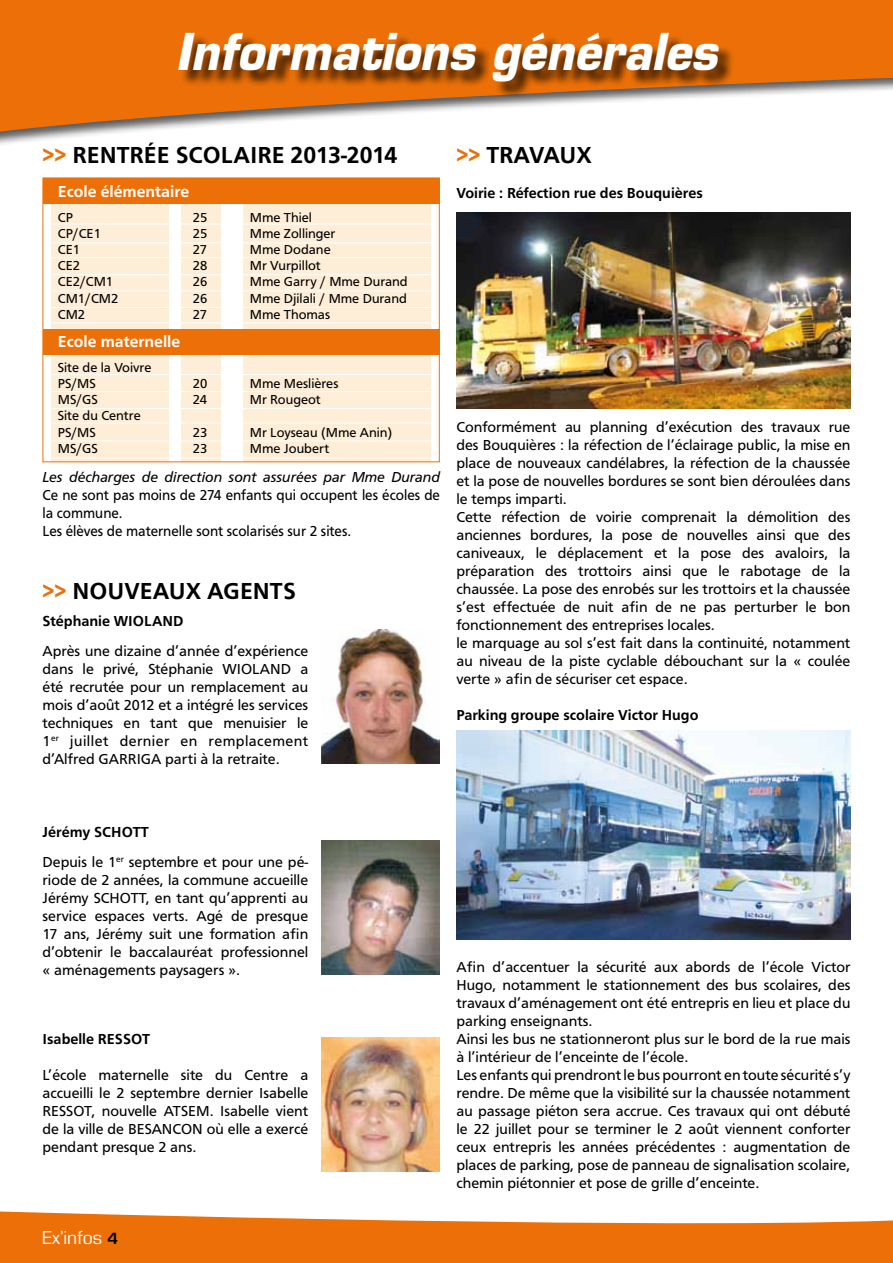
<style>
.page{position:relative;width:893px;height:1263px;background:#fff}
.page>*{position:absolute;margin:0;border:0;box-sizing:border-box;transform-origin:0 0}
.t1{font:italic 700 49.5px "Eurostile";color:#fff;scale:.93 1}
.t2{font:500 24px "Frutus T";color:#000}
.t3{font:19.5px "Eurostile Roman DTC";color:#fff}
.t4{font:500 16.5px "Frutus T";color:#fff}
.t5{font:15px/18px "Frutus T";color:#000;text-align:justify}
.t6{font:15px/18px "Frutus T";color:#000;scale:.95 1}
.t7{font:500 15px "Frutus T";color:#000}
.t8{font:italic 15px "Frutus T";color:#000}
.t9{font:13.5px/16.2px "Frutus T";color:#000}
.s1{color:#ec7007}
.s2{font-weight:500}
.s3{font-family:"Eurostile";font-weight:600;font-size:15px;color:#000}
</style>
<div class="page">
<div style="left:51px;top:181px;width:117px;height:281px;background:#feeed8"></div>
<div style="left:181px;top:181px;width:39px;height:281px;background:#feeed8"></div>
<div style="left:243px;top:181px;width:188px;height:281px;background:#feeed8"></div>
<svg style="left:0;top:0;width:893px;height:145px;fill:#ec7007"></svg>
<svg style="left:0;top:1211px;width:893px;height:52px;fill:#ec7007"></svg>
<div style="left:179px;top:34px;width:557px;height:65px;background:#000;opacity:.75"></div>
<div style="left:43px;top:178px;width:396px;height:26px;background:#ec7007"></div>
<div style="left:43px;top:330px;width:396px;height:25px;background:#ec7007"></div>
<hr style="left:52px;top:224px;width:383px;height:1px;background:#fff">
<hr style="left:52px;top:242px;width:383px;height:1px;background:#fff">
<hr style="left:52px;top:274px;width:383px;height:1px;background:#fff">
<hr style="left:52px;top:257px;width:382px;height:1px;background:#fff">
<hr style="left:52px;top:291px;width:383px;height:1px;background:#fff">
<hr style="left:52px;top:307px;width:383px;height:1px;background:#fff">
<hr style="left:52px;top:322px;width:383px;height:1px;background:#fff">
<hr style="left:52px;top:374px;width:383px;height:1px;background:#fff">
<hr style="left:52px;top:391px;width:383px;height:1px;background:#fff">
<hr style="left:52px;top:408px;width:383px;height:1px;background:#fff">
<hr style="left:52px;top:423px;width:383px;height:1px;background:#fff">
<hr style="left:52px;top:441px;width:383px;height:1px;background:#fff">
<hr style="left:52px;top:458px;width:383px;height:1px;background:#fff">
<img style="left:321px;top:629px;width:118px;height:134px">
<img style="left:321px;top:1037px;width:118px;height:134px">
<img style="left:321px;top:841px;width:118px;height:134px">
<img style="left:456px;top:730px;width:394px;height:210px">
<img style="left:456px;top:213px;width:394px;height:195px">
<h1 class="t1" style="left:176px;top:21px;width:584px">Informations générales</h1>
<h2 class="t2" style="left:43px;top:141px;width:89px"><span class="s1">&gt;&gt;</span> rentrée</h2>
<h2 class="t2" style="left:176px;top:141px;width:16px">sco</h2>
<h2 class="t2" style="left:221px;top:141px;width:27px">laire</h2>
<h2 class="t2" style="left:291px;top:141px;width:108px">2013-2014</h2>
<p class="t4" style="left:58px;top:182px;width:133px">Ecole élémentaire</p>
<p class="t9" style="left:58px;top:209px;width:17px">CP</p>
<p class="t9" style="left:193px;top:209px;width:16px">25</p>
<p class="t9" style="left:250px;top:209px;width:64px">Mme Thiel</p>
<p class="t9" style="left:58px;top:225px;width:45px">CP/CE1</p>
<p class="t9" style="left:193px;top:225px;width:16px">25</p>
<p class="t9" style="left:250px;top:225px;width:87px">Mme Zollinger</p>
<p class="t9" style="left:58px;top:241px;width:24px">CE1</p>
<p class="t9" style="left:193px;top:241px;width:16px">27</p>
<p class="t9" style="left:250px;top:241px;width:82px">Mme Dodane</p>
<p class="t9" style="left:58px;top:257px;width:24px">CE2</p>
<p class="t9" style="left:193px;top:257px;width:16px">28</p>
<p class="t9" style="left:250px;top:257px;width:72px">Mr Vurpillot</p>
<p class="t9" style="left:58px;top:273px;width:57px">CE2/CM1</p>
<p class="t9" style="left:193px;top:273px;width:16px">26</p>
<p class="t9" style="left:250px;top:273px;width:159px">Mme Garry / Mme Durand</p>
<p class="t9" style="left:58px;top:290px;width:62px">CM1/CM2</p>
<p class="t9" style="left:193px;top:290px;width:16px">26</p>
<p class="t9" style="left:250px;top:290px;width:159px">Mme Djilali / Mme Durand</p>
<p class="t9" style="left:58px;top:306px;width:29px">CM2</p>
<p class="t9" style="left:193px;top:306px;width:16px">27</p>
<p class="t9" style="left:250px;top:306px;width:82px">Mme Thomas</p>
<p class="t4" style="left:58px;top:332px;width:124px">Ecole maternelle</p>
<p class="t9" style="left:58px;top:359px;width:95px">Site de la Voivre<br>PS/MS</p>
<p class="t9" style="left:193px;top:375px;width:16px">20</p>
<p class="t9" style="left:250px;top:375px;width:90px">Mme Meslières</p>
<p class="t9" style="left:58px;top:391px;width:42px">MS/GS</p>
<p class="t9" style="left:193px;top:391px;width:16px">24</p>
<p class="t9" style="left:250px;top:391px;width:73px">Mr Rougeot</p>
<p class="t9" style="left:58px;top:407px;width:84px">Site du Centre<br>PS/MS</p>
<p class="t9" style="left:193px;top:424px;width:16px">23</p>
<p class="t9" style="left:250px;top:424px;width:144px">Mr Loyseau (Mme Anin)</p>
<p class="t9" style="left:58px;top:440px;width:42px">MS/GS</p>
<p class="t9" style="left:193px;top:440px;width:16px">23</p>
<p class="t9" style="left:250px;top:440px;width:81px">Mme Joubert</p>
<p class="t8" style="left:43px;top:468px;width:399px">Les décharges de direction sont assurées par Mme Durand</p>
<p class="t6" style="left:43px;top:486px;width:420px">Ce ne sont pas moins de 274 enfants qui occupent les écoles de la commune.<br>Les élèves de maternelle sont scolarisés sur 2 sites.</p>
<h2 class="t2" style="left:43px;top:577px;width:47px"><span class="s1">&gt;&gt;</span> Nouveau</h2>
<h2 class="t2" style="left:186px;top:577px;width:38px">x age</h2>
<h2 class="t2" style="left:253px;top:577px;width:31px">nts</h2>
<p class="t7" style="left:43px;top:612px;width:143px">Stéphanie WIOLAN D</p>
<p class="t5" style="left:43px;top:642px;width:267px">Après une dizaine d’année d’expérience dans le privé, Stéphanie WIOLAND a été recrutée pour un remplacement au mois d’août 2012 et a intégré les services techniques en tant que menuisier le 1<sup>er</sup> juillet dernier en remplacement d’Alfred GARRIGA parti à la retraite.</p>
<h2 class="t2" style="left:456px;top:141px;width:136px"><span class="s1">&gt;&gt;</span> TRAVAUX</h2>
<p class="t7" style="left:456px;top:184px;width:248px">Voirie : Réfection rue des Bouquières</p>
<p class="t5" style="left:456px;top:418px;width:396px;text-align:left">Conformément au planning d’exécution des travaux rue des Bouquières : la réfection de l’éclairage public, la mise en place de nouveaux candélabres, la réfection de la chaussée et la pose de nouvelles bordures se sont bien déroulées dans le temps imparti.<br>Cette réfection de voirie comprenait la démolition des anciennes bordures, la pose de nouvelles ainsi que des caniveaux, le déplacement et la pose des avaloirs, la préparation des trottoirs ainsi que le rabotage de la chaussée. La pose des enrobés sur les trottoirs et la chaussée s’est effectuée de nuit afin de ne pas perturber le bon fonctionnement des entreprises locales.<br>le marquage au sol s’est fait dans la continuité, notamment au niveau de la piste cyclable débouchant sur la « coulée verte » afin de sécuriser cet espace.</p>
<p class="t7" style="left:456px;top:706px;width:244px">Parking groupe scolaire Victor Hugo</p>
<p class="t5" style="left:43px;top:816px;width:267px;line-height:30.8px"><span class="s2">Jérémy SCHOTT<br></span>Depuis le 1<sup>er</sup> septembre et pour une pé-</p>
<p class="t5" style="left:43px;top:871px;width:267px">riode de 2 années, la commune accueille Jérémy SCHOTT, en tant qu’apprenti au service espaces verts. Agé de presque 17 ans, Jérémy suit une formation afin d’obtenir le baccalauréat professionnel « aménagements paysagers ».</p>
<p class="t7" style="left:43px;top:1030px;width:109px">Isabelle RESSOT</p>
<p class="t5" style="left:43px;top:1066px;width:267px">L’école maternelle site du Centre a accueilli le 2 septembre dernier Isabelle RESSOT, nouvelle ATSEM. Isabelle vient de la ville de BESANCON où elle a exercé pendant presque 2 ans.</p>
<h3 class="t3" style="left:43px;top:1227px;width:77px">Ex’infos <span class="s3">4</span></h3>
<p class="t5" style="left:456px;top:958px;width:396px;text-align:left">Afin d’accentuer la sécurité aux abords de l’école Victor Hugo, notamment le stationnement des bus scolaires, des travaux d’aménagement ont été entrepris en lieu et place du parking enseignants.<br>Ainsi les bus ne stationneront plus sur le bord de la rue mais à l’intérieur de l’enceinte de l’école.<br>Les enfants qui prendront le bus pourront en toute sécurité s’y rendre. De même que la visibilité sur la chaussée notamment au passage piéton sera accrue. Ces travaux qui ont débuté le 22 juillet pour se terminer le 2 août viennent conforter ceux entrepris les années précédentes : augmentation de places de parking, pose de panneau de signalisation scolaire, chemin piétonnier et pose de grille d’enceinte.</p>
</div>
